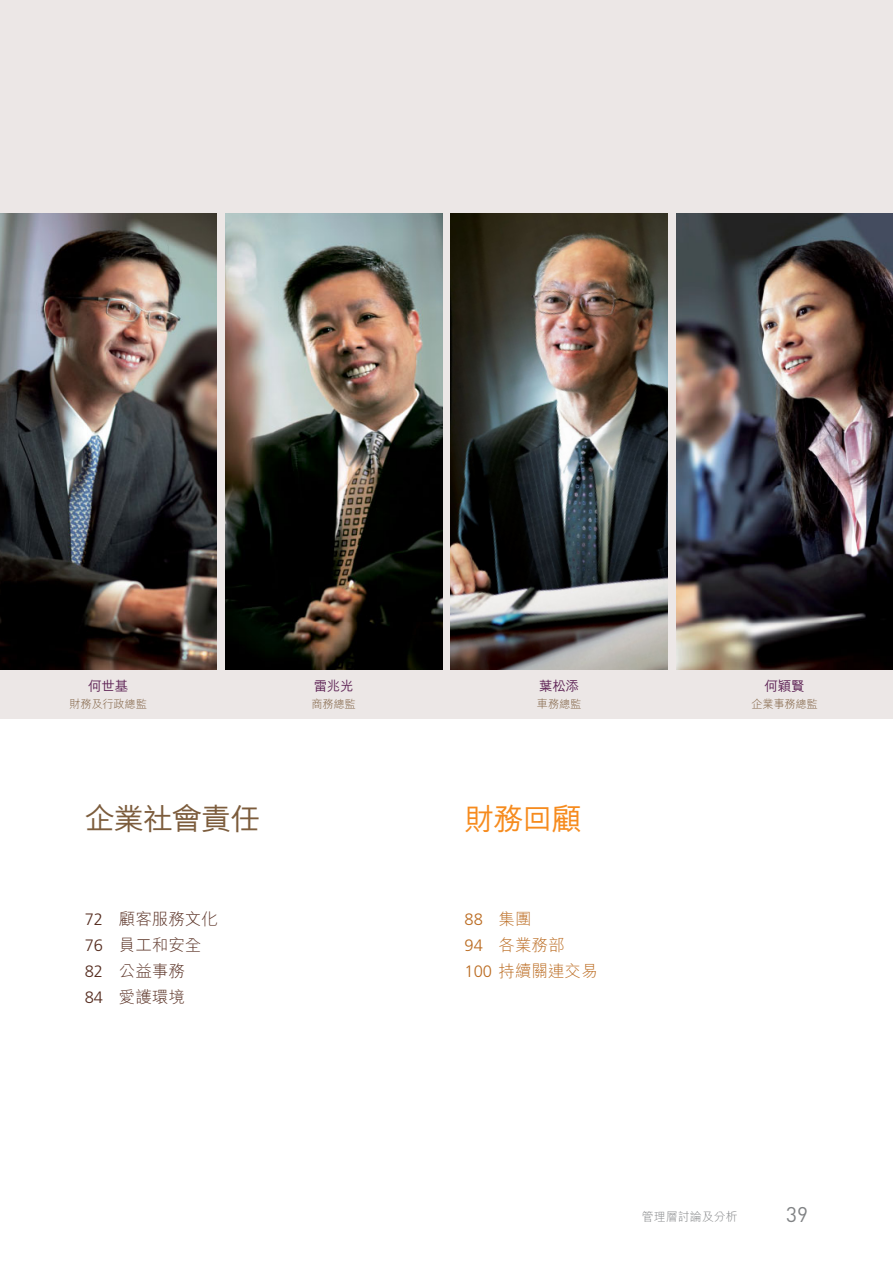
<style>
.page{position:relative;width:893px;height:1263px;background:#fff}
.page>*{position:absolute;margin:0;border:0;box-sizing:border-box;transform-origin:0 0}
.t1{font:30px "M Hei HK Medium B5 pc H";letter-spacing:-.03em;color:#7c5c3c}
.t2{font:30px "M Hei HK Medium B5 pc H";color:#f68b1e}
.t3{font:21px "DIN";color:#808284}
.t4{font:16.5px/26.2px "M Hei HK Light B5 pc H";color:#562d20}
.t5{font:16.5px/26.2px "M Hei HK Light B5 pc H";color:#bb6c22}
.t6{font:300 16.5px "Frutiger";color:#bb6c22}
.t7{font:13.5px "M Hei HK Medium B5 pc H";letter-spacing:-.02em;color:#5e2355}
.t8{font:12px "M Hei HK Light B5 pc H";color:#808284}
.t9{font:11.25px "M Hei HK Light B5 pc H";letter-spacing:-.02em;color:#7c5c3c}
.s1{font-family:"Frutiger";font-weight:300}
.s2{font-family:"M Hei HK Light B5 pc H";font-weight:400}
</style>
<div class="page">
<div style="left:0;top:0;width:892px;height:719px;background:#ece7e6"></div>
<img style="left:225px;top:214px;width:217px;height:456px">
<img style="left:676px;top:214px;width:216px;height:456px">
<img style="left:0;top:214px;width:217px;height:456px">
<img style="left:450px;top:214px;width:217px;height:456px">
<p class="t7" style="left:88px;top:681px;width:41px">何世基</p>
<p class="t9" style="left:69px;top:700px;width:79px">財務及行政總監</p>
<h1 class="t1" style="left:85px;top:808px;width:177px">企業社會責任</h1>
<p class="t7" style="left:314px;top:681px;width:41px">雷兆光</p>
<p class="t9" style="left:311px;top:700px;width:46px">商務總監</p>
<p class="t7" style="left:539px;top:681px;width:41px">葉松添</p>
<p class="t9" style="left:537px;top:700px;width:46px">車務總監</p>
<h1 class="t2" style="left:464px;top:808px;width:119px">財務回顧</h1>
<p class="t4" style="left:85px;top:907px;width:134px"><span class="s1">72</span> 顧客服務文化<br><span class="s1">76</span> 員工和安全<br><span class="s1">82</span> 公益事務<br><span class="s1">84</span> 愛護環境</p>
<p class="t6" style="left:464px;top:912px;width:69px">88 <span class="s2">集團</span></p>
<p class="t5" style="left:464px;top:934px;width:134px"><span class="s1">94</span> 各業務部<br><span class="s1">100</span> 持續關連交易</p>
<p class="t7" style="left:764px;top:681px;width:41px">何穎賢</p>
<p class="t9" style="left:751px;top:700px;width:68px">企業事務總監</p>
<p class="t8" style="left:641px;top:1212px;width:97px">管理層討論及分析</p>
<p class="t3" style="left:786px;top:1202px;width:23px">39</p>
</div>
